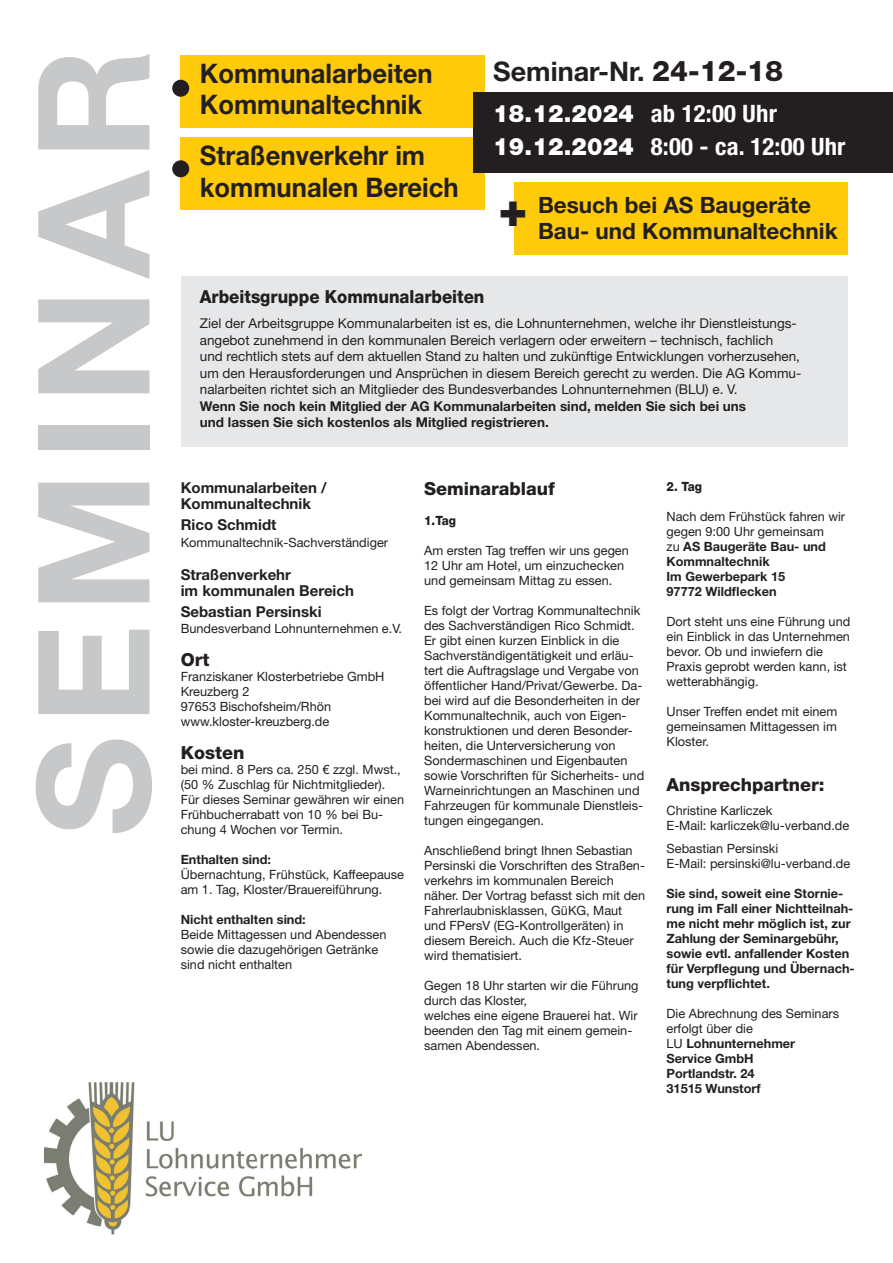
<style>
.page{position:relative;width:893px;height:1263px;background:#fff}
.page>*{position:absolute;margin:0;border:0;box-sizing:border-box;transform-origin:0 0}
.t1{font:700 155.7px "Helvetica Neue LT Std";letter-spacing:.07em;color:#c7c8ca}
.t2{font:700 27px/31px "Helvetica Neue LT Std";color:#231f20;scale:.95 1}
.t3{font:700 27px "Helvetica Neue LT Std";color:#231f20}
.t4{font:700 condensed 24px/33px "Helvetica Neue LT Std";letter-spacing:.01em;color:#fff}
.t5{font:700 22.5px/25.5px "Helvetica Neue LT Std";color:#231f20}
.t6{font:800 18px "Helvetica Neue LT Std";color:#231f20}
.t7{font:800 18px "Helvetica Neue LT Std";color:#231f20;scale:.93 1}
.t8{font:700 15px/16.5px "Helvetica Neue LT Std";color:#231f20}
.t9{font:13.5px/16.5px "Helvetica Neue LT Std";color:#231f20}
.t10{font:700 13.5px/16.5px "Helvetica Neue LT Std";color:#231f20}
.t11{font:12.75px/15px "Helvetica Neue LT Std";color:#231f20}
.t12{font:700 12.75px/15px "Helvetica Neue LT Std";color:#231f20}
.t13{font:800 12.75px "Helvetica Neue LT Std";letter-spacing:-.055em;color:#231f20;scale:.93 1}
.s1{font-weight:800;font-size:28.5px}
.s2{font-weight:900;font-stretch:normal}
.s3{font-weight:900;font-size:48.45px}
.s4{font-weight:400}
</style>
<div class="page">
<div style="left:181px;top:55px;width:304px;height:72px;background:#feca0a"></div>
<div style="left:181px;top:137px;width:304px;height:72px;background:#feca0a"></div>
<img style="left:44px;top:1082px;width:211px;height:152px">
<img style="left:255px;top:1147px;width:106px;height:50px">
<div style="left:172px;top:80px;width:17px;height:17px;background:#231f20;border-radius:50%"></div>
<div style="left:172px;top:160px;width:17px;height:17px;background:#231f20;border-radius:50%"></div>
<div style="left:473px;top:92px;width:420px;height:80px;background:#231f20"></div>
<div style="left:181px;top:276px;width:666px;height:170px;background:#e6e7e9"></div>
<div style="left:514px;top:183px;width:333px;height:72px;background:#feca0a"></div>
<h1 class="t1" style="left:-2px;top:837px;width:790px;rotate:-90deg">SEMINAR</h1>
<h2 class="t3" style="left:493px;top:55px;width:291px">Seminar-Nr. <span class="s1">24-12-18</span></h2>
<h2 class="t2" style="left:200px;top:58px;width:247px">Kommunalarbeiten<br>Kommunaltechnik</h2>
<h2 class="t2" style="left:200px;top:140px;width:274px">Straßenverkehr im kommunalen Bereich</h2>
<h3 class="t4" style="left:493px;top:97px;width:354px"><span class="s2">18.12.2024</span> ab 12:00 Uhr<br><span class="s2">19.12.2024</span> 8:00 - ca. 12:00 Uhr</h3>
<h3 class="t5" style="left:538px;top:192px;width:301px;text-indent:-39px"><span class="s3">+</span> Besuch bei AS Baugeräte<br>Bau- und Kommunaltechnik</h3>
<h3 class="t7" style="left:200px;top:286px;width:308px">Arbeitsgruppe Kommunalarbeiten</h3>
<p class="t9" style="left:200px;top:315px;width:603px">Ziel der Arbeitsgruppe Kommunalarbeiten ist es, die Lohnunternehmen, welche ihr Dienstleistungs&shy;angebot zunehmend in den kommunalen Bereich verlagern oder erweitern – technisch, fachlich<br>und rechtlich stets auf dem aktuellen Stand zu halten und zukünftige Entwicklungen vorherzusehen, um den Herausforderungen und Ansprüchen in diesem Bereich gerecht zu werden. Die AG Kommu&shy;nalarbeiten richtet sich an Mitglieder des Bundesverbandes Lohnunternehmen (BLU) e. V.</p>
<p class="t10" style="left:200px;top:398px;width:548px">Wenn Sie noch kein Mitglied der AG Kommunalarbeiten sind, melden Sie sich bei uns und lassen Sie sich kostenlos als Mitglied registrieren.</p>
<h3 class="t6" style="left:424px;top:478px;width:132px">Seminarablauf</h3>
<p class="t13" style="left:424px;top:513px;width:36px">1.Tag</p>
<p class="t11" style="left:424px;top:543px;width:206px">Am ersten Tag treffen wir uns gegen<br>12 Uhr am Hotel, um einzuchecken und gemeinsam Mittag zu essen.</p>
<p class="t11" style="left:424px;top:603px;width:222px">Es folgt der Vortrag Kommunaltechnik des Sachverständigen Rico Schmidt.<br>Er gibt einen kurzen Einblick in die Sachverständigentätigkeit und erläu&shy;tert die Auftragslage und Vergabe von öffentlicher Hand/Privat/Gewerbe. Da&shy;bei wird auf die Besonderheiten in der Kommunaltechnik, auch von Eigen&shy;konstruktionen und deren Besonder&shy;heiten, die Unterversicherung von Sondermaschinen und Eigenbauten sowie Vorschriften für Sicherheits- und Warneinrichtungen an Maschinen und Fahrzeugen für kommunale Dienstleis&shy;tungen eingegangen.</p>
<p class="t11" style="left:424px;top:843px;width:223px">Anschließend bringt Ihnen Sebastian Persinski die Vorschriften des Straßen&shy;verkehrs im kommunalen Bereich näher. Der Vortrag befasst sich mit den Fahrerlaubnisklassen, GüKG, Maut und FPersV (EG-Kontrollgeräten) in diesem Bereich. Auch die Kfz-Steuer wird thematisiert.</p>
<p class="t11" style="left:424px;top:978px;width:216px">Gegen 18 Uhr starten wir die Führung durch das Kloster,<br>welches eine eigene Brauerei hat. Wir beenden den Tag mit einem gemein&shy;samen Abendessen.</p>
<p class="t8" style="left:181px;top:479px;width:148px">Kommunalarbeiten /<br>Kommunaltechnik</p>
<p class="t8" style="left:181px;top:516px;width:97px">Rico Schmidt</p>
<p class="t11" style="left:181px;top:534px;width:209px">Kommunaltechnik-Sachverständiger</p>
<p class="t8" style="left:181px;top:566px;width:175px">Straßenverkehr<br>im kommunalen Bereich</p>
<p class="t8" style="left:181px;top:603px;width:142px">Sebastian Persinski</p>
<p class="t11" style="left:181px;top:621px;width:223px">Bundesverband Lohnunternehmen e.V.</p>
<h3 class="t6" style="left:181px;top:649px;width:30px">Ort</h3>
<p class="t11" style="left:181px;top:669px;width:205px">Franziskaner Klosterbetriebe GmbH<br>Kreuzberg 2<br>97653 Bischofsheim/Rhön www.kloster-kreuzberg.de</p>
<h3 class="t6" style="left:181px;top:742px;width:65px">Kosten</h3>
<p class="t11" style="left:181px;top:762px;width:225px">bei mind. 8 Pers ca. 250 € zzgl. Mwst., (50 % Zuschlag für Nichtmitglieder).<br>Für dieses Seminar gewähren wir einen Frühbucherrabatt von 10 % bei Bu&shy;chung 4 Wochen vor Termin.</p>
<p class="t12" style="left:181px;top:852px;width:92px">Enthalten sind:</p>
<p class="t11" style="left:181px;top:867px;width:225px">Übernachtung, Frühstück, Kaffeepause am 1. Tag, Kloster/Brauereiführung.</p>
<p class="t12" style="left:181px;top:912px;width:127px">Nicht enthalten sind:</p>
<p class="t11" style="left:181px;top:927px;width:207px">Beide Mittagessen und Abendessen sowie die dazugehörigen Getränke sind nicht enthalten</p>
<p class="t13" style="left:666px;top:479px;width:40px">2. Tag</p>
<p class="t12" style="left:666px;top:509px;width:180px"><span class="s4">Nach dem Frühstück fahren wir gegen 9:00 Uhr gemeinsam<br>zu</span> AS Baugeräte Bau- und<br>Kommnaltechnik<br>Im Gewerbepark 15<br>97772 Wildflecken</p>
<p class="t11" style="left:666px;top:614px;width:185px">Dort steht uns eine Führung und ein Einblick in das Unternehmen bevor. Ob und inwiefern die<br>Praxis geprobt werden kann, ist wetterabhängig.</p>
<p class="t11" style="left:666px;top:704px;width:172px;text-align:justify">Unser Treffen endet mit einem gemeinsamen Mittagessen im Kloster.</p>
<h3 class="t6" style="left:666px;top:774px;width:160px">Ansprechpartner:</h3>
<p class="t11" style="left:666px;top:803px;width:184px">Christine Karliczek<br>E-Mail: karliczek@lu-verband.de</p>
<p class="t11" style="left:666px;top:841px;width:185px">Sebastian Persinski<br>E-Mail: persinski@lu-verband.de</p>
<p class="t12" style="left:666px;top:886px;width:190px">Sie sind, soweit eine Stornie&shy;rung im Fall einer Nichtteilnah&shy;me nicht mehr möglich ist, zur<br>Zahlung der Seminargebühr, sowie evtl. anfallender Kosten für Verpflegung und Übernach&shy;tung verpflichtet.</p>
<p class="t12" style="left:666px;top:1006px;width:174px"><span class="s4">Die Abrechnung des Seminars erfolgt über die<br>LU</span> Lohnunternehmer<br>Service GmbH<br>Portlandstr. 24<br>31515 Wunstorf</p>
</div>
